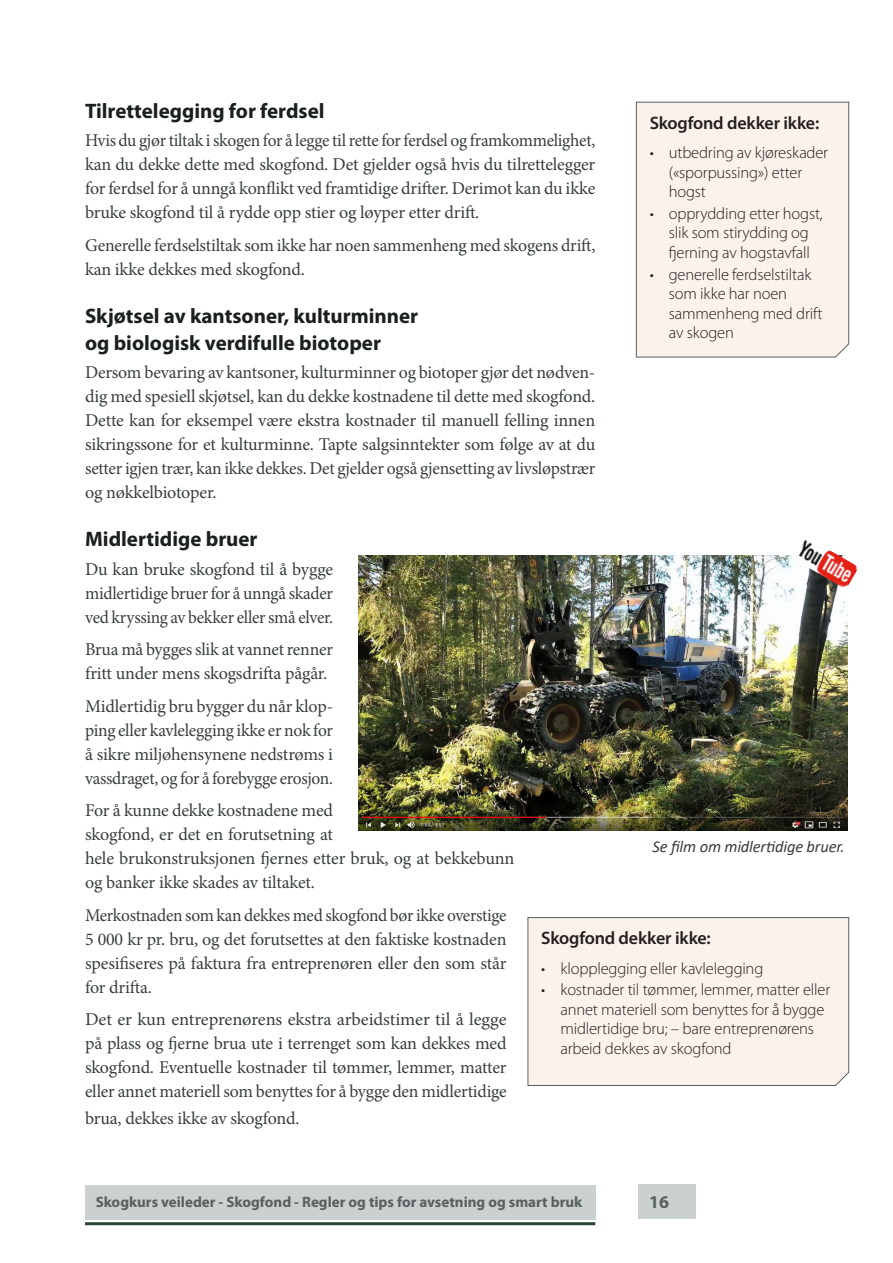
<style>
.page{position:relative;width:893px;height:1263px;background:#fff}
.page>*{position:absolute;margin:0;border:0;box-sizing:border-box;transform-origin:0 0}
.t1{font:700 21px/27px "Myriad Pro";color:#1a1f20}
.Brødtekst_Smalere{font:18px/24px "Minion Pro";letter-spacing:-.015em;color:#383e3f;text-align:justify}
.Brødtekst_Smalere-2{font:18px/24px "Minion Pro";letter-spacing:-.015em;color:#383e3f;text-align:justify;scale:.96 1}
.Faktaboks__H1{font:600 18px "Myriad Pro";letter-spacing:-.01em;color:#231f20}
.t2{font:700 18px "Myriad Pro";color:#586060}
.Faktaboks_bullets{font:300 16.5px/19.5px "Myriad Pro";letter-spacing:-.01em;color:#231f20}
.Brødtekst{font:italic 16.5px "Calibri";letter-spacing:-.01em;color:#383e3f}
.t3{font:700 15px "Myriad Pro";color:#586060}
</style>
<div class="page">
<div style="left:638px;top:1184px;width:58px;height:35px;background:#cbd0d1"></div>
<div style="left:85px;top:1185px;width:510px;height:35px;background:#cbd0d1"></div>
<hr style="left:85px;top:1222px;width:510px;height:3px;background:#284633">
<div style="left:636px;top:102px;width:213px;height:255px;background:#fbf2eb"></div>
<div style="left:528px;top:917px;width:321px;height:169px;background:#fbf2eb"></div>
<img style="left:359px;top:556px;width:488px;height:274px">
<img style="left:794px;top:539px;width:64px;height:50px">
<h3 class="t1" style="left:85px;top:97px;width:241px">Tilrettelegging for ferdsel</h3>
<p class="Brødtekst_Smalere" style="left:85px;top:128px;width:512px">Hvis du gjør tiltak i skogen for å legge til rette for ferdsel og framkommelighet, kan du dekke dette med skogfond. Det gjelder også hvis du tilrettelegger for ferdsel for å unngå konflikt ved framtidige drifter. Derimot kan du ikke bruke skogfond til å rydde opp stier og løyper etter drift.</p>
<p class="Brødtekst_Smalere" style="left:85px;top:233px;width:512px">Generelle ferdselstiltak som ikke har noen sammenheng med skogens drift, kan ikke dekkes med skogfond.</p>
<h3 class="t1" style="left:85px;top:302px;width:335px">Skjøtsel av kantsoner, kulturminner og biologisk verdifulle biotoper</h3>
<p class="Brødtekst_Smalere" style="left:85px;top:360px;width:512px">Dersom bevaring av kantsoner, kulturminner og biotoper gjør det nødven&shy;dig med spesiell skjøtsel, kan du dekke kostnadene til dette med skogfond.<br>Dette kan for eksempel være ekstra kostnader til manuell felling innen sikringssone for et kulturminne. Tapte salgsinntekter som følge av at du setter igjen trær, kan ikke dekkes. Det gjelder også gjensetting av livsløpstrær og nøkkelbiotoper.</p>
<h3 class="t1" style="left:85px;top:525px;width:174px">Midlertidige bruer</h3>
<p class="Brødtekst_Smalere" style="left:85px;top:557px;width:250px">Du kan bruke skogfond til å bygge midlertidige bruer for å unngå skader ved kryssing av bekker eller små elver.</p>
<p class="Brødtekst_Smalere" style="left:85px;top:637px;width:249px">Brua må bygges slik at vannet renner fritt under mens skogsdrifta pågår.</p>
<p class="Brødtekst_Smalere" style="left:85px;top:694px;width:250px">Midlertidig bru bygger du når klop&shy;ping eller kavlelegging ikke er nok for å sikre miljøhensynene nedstrøms i vassdraget, og for å forebygge erosjon.</p>
<p class="Brødtekst_Smalere" style="left:85px;top:798px;width:431px;text-align:left">For å kunne dekke kostnadene med<br>skogfond, er det en forutsetning at<br>hele brukonstruksjonen fjernes etter bruk, og at bekkebunn og banker ikke skades av tiltaket.</p>
<p class="Brødtekst_Smalere-2" style="left:85px;top:903px;width:441px">Merkostnaden som kan dekkes med skogfond bør ikke overstige 5 000 kr pr. bru, og det forutsettes at den faktiske kostnaden spesifiseres på faktura fra entreprenøren eller den som står for drifta.</p>
<p class="Brødtekst_Smalere" style="left:85px;top:1007px;width:423px">Det er kun entreprenørens ekstra arbeidstimer til å legge på plass og fjerne brua ute i terrenget som kan dekkes med skogfond. Eventuelle kostnader til tømmer, lemmer, matter eller annet materiell som benyttes for å bygge den midlertidige</p>
<p class="Brødtekst_Smalere" style="left:85px;top:1106px;width:216px">brua, dekkes ikke av skogfond.</p>
<p class="Faktaboks__H1" style="left:650px;top:111px;width:171px">Skogfond dekker ikke:</p>
<p class="Faktaboks_bullets" style="left:669px;top:143px;width:161px;text-indent:-19px">• utbedring av kjøreskader («sporpussing») etter hogst</p>
<p class="Faktaboks_bullets" style="left:650px;top:204px;width:175px;text-align:center">• opprydding etter hogst, slik som stirydding og fjerning av hogstavfall</p>
<p class="Faktaboks_bullets" style="left:669px;top:264px;width:155px;text-indent:-19px">• generelle ferdselstiltak som ikke har noen sammenheng med drift av skogen</p>
<p class="Brødtekst" style="left:652px;top:835px;width:194px">Se film om midlertidige bruer.</p>
<p class="Faktaboks__H1" style="left:541px;top:927px;width:171px">Skogfond dekker ikke:</p>
<p class="Faktaboks_bullets" style="left:541px;top:959px;width:224px">• klopplegging eller kavlelegging</p>
<p class="Faktaboks_bullets" style="left:560px;top:980px;width:271px;text-indent:-19px">• kostnader til tømmer, lemmer, matter eller annet materiell som benyttes for å bygge midlertidige bru; – bare entreprenørens arbeid dekkes av skogfond</p>
<p class="t3" style="left:96px;top:1192px;width:488px">Skogkurs veileder - Skogfond - Regler og tips for avsetning og smart bruk</p>
<p class="t2" style="left:649px;top:1191px;width:21px">16</p>
</div>
